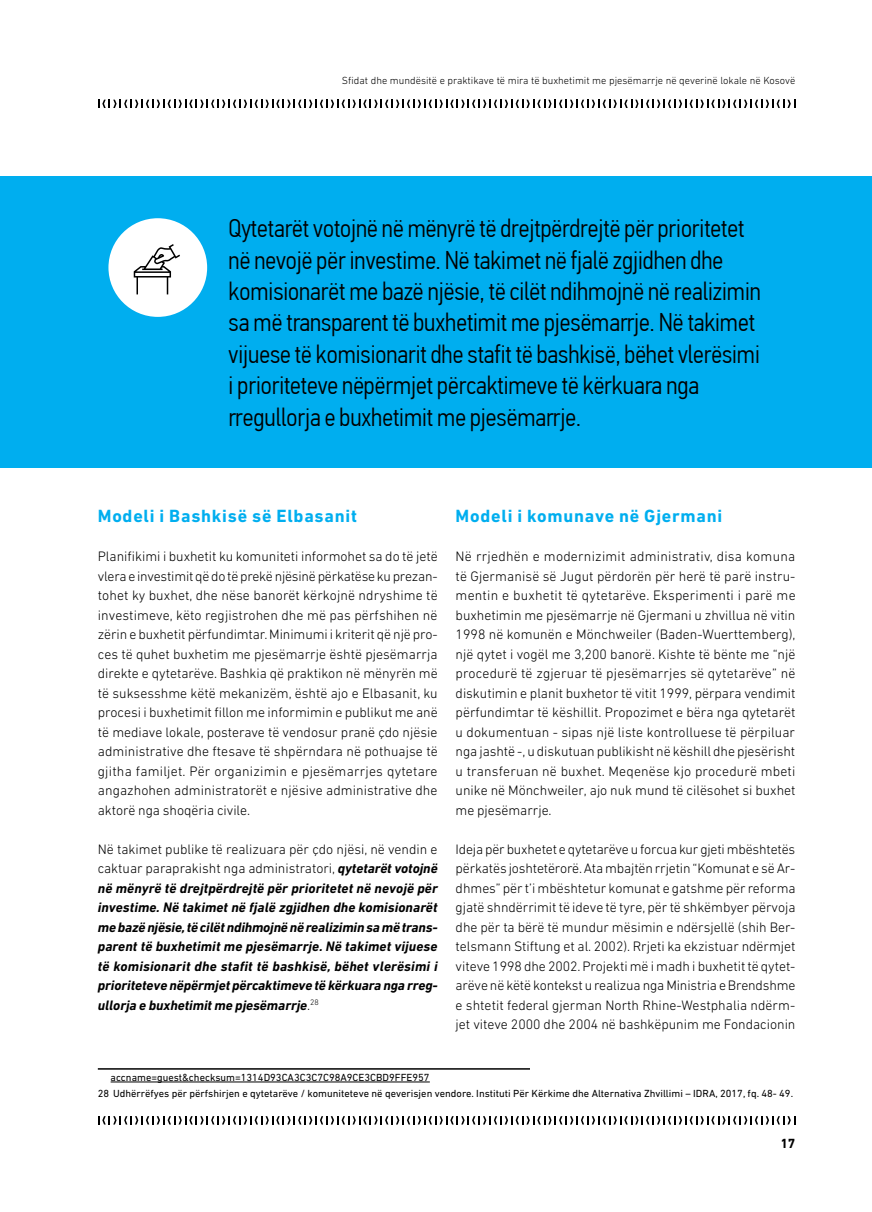
<style>
.page{position:relative;width:872px;height:1212px;background:#fff}
.page>*{position:absolute;margin:0;border:0;box-sizing:border-box;transform-origin:0 0}
.t1{font:300 25.65px/31.3px "PF Din Text Cond Pro";color:#000}
.t2{font:700 18px "DIN Next LT Pro";letter-spacing:.045em;color:#00aeef}
.t3{font:300 13.95px/19.5px "DIN Next LT Pro";color:#000;text-align:justify}
.t4{font:italic 700 13.95px/19.5px "DIN Next LT Pro";color:#000;text-align:justify}
.t5{font:700 13.5px "DIN Next LT Pro";color:#000}
.t6{font:10.5px/16.2px "DIN Next LT Pro";color:#000}
.t7{font:300 10.5px "DIN Next LT Pro";color:#000}
.s1{font-weight:300;font-style:normal}
</style>
<div class="page">
<svg style="left:98px;top:100px;width:697px;height:8px"></svg>
<svg style="left:98px;top:1116px;width:697px;height:8px"></svg>
<hr style="left:98px;top:1068px;width:432px;height:2px;background:#000">
<hr style="left:111px;top:1082px;width:319px;height:1px;background:#000">
<div style="left:0;top:176px;width:872px;height:292px;background:#00aeef"></div>
<div style="left:108px;top:218px;width:99px;height:99px;background:#fff;border-radius:50%"></div>
<svg style="left:134px;top:244px;width:46px;height:50px"></svg>
<p class="t7" style="left:342px;top:75px;width:455px">Sfidat dhe mundësitë e praktikave të mira të buxhetimit me pjesëmarrje në qeverinë lokale në Kosovë</p>
<p class="t1" style="left:229px;top:213px;width:534px">Qytetarët votojnë në mënyrë të drejtpërdrejtë për prioritetet në nevojë për investime. Në takimet në fjalë zgjidhen dhe komisionarët me bazë njësie, të cilët ndihmojnë në realizimin sa më transparent të buxhetimit me pjesëmarrje. Në takimet vijuese të komisionarit dhe stafit të bashkisë, bëhet vlerësimi i prioriteteve nëpërmjet përcaktimeve të kërkuara nga rregullorja e buxhetimit me pjesëmarrje.</p>
<p class="t2" style="left:98px;top:505px;width:261px">Modeli i Bashkisë së Elbasanit</p>
<p class="t3" style="left:98px;top:546px;width:341px">Planifikimi i buxhetit ku komuniteti informohet sa do të jetë vlera e investimit që do të prekë njësinë përkatëse ku prezan&shy;tohet ky buxhet, dhe nëse banorët kërkojnë ndryshime të investimeve, këto regjistrohen dhe më pas përfshihen në zërin e buxhetit përfundimtar. Minimumi i kriterit që një pro&shy;ces të quhet buxhetim me pjesëmarrje është pjesëmarrja direkte e qytetarëve. Bashkia që praktikon në mënyrën më të suksesshme këtë mekanizëm, është ajo e Elbasanit, ku procesi i buxhetimit fillon me informimin e publikut me anë të mediave lokale, posterave të vendosur pranë çdo njësie administrative dhe ftesave të shpërndara në pothuajse të gjitha familjet. Për organizimin e pjesëmarrjes qytetare angazhohen administratorët e njësive administrative dhe aktorë nga shoqëria civile.</p>
<p class="t4" style="left:98px;top:839px;width:341px"><span class="s1">Në takimet publike të realizuara për çdo njësi, në vendin e caktuar paraprakisht nga administratori,</span> qytetarët votojnë në mënyrë të drejtpërdrejtë për prioritetet në nevojë për investime. Në takimet në fjalë zgjidhen dhe komisionarët me bazë njësie, të cilët ndihmojnë në realizimin sa më trans&shy;parent të buxhetimit me pjesëmarrje. Në takimet vijuese të komisionarit dhe stafit të bashkisë, bëhet vlerësimi i prioriteteve nëpërmjet përcaktimeve të kërkuara nga rreg&shy;ullorja e buxhetimit me pjesëmarrje<span class="s1">.</span><sup>28</sup></p>
<p class="t2" style="left:455px;top:505px;width:268px">Modeli i komunave në Gjermani</p>
<p class="t3" style="left:455px;top:546px;width:341px">Në rrjedhën e modernizimit administrativ, disa komuna të Gjermanisë së Jugut përdorën për herë të parë instru&shy;mentin e buxhetit të qytetarëve. Eksperimenti i parë me buxhetimin me pjesëmarrje në Gjermani u zhvillua në vitin 1998 në komunën e Mönchweiler (Baden-Wuerttemberg), një qytet i vogël me 3,200 banorë. Kishte të bënte me “një procedurë të zgjeruar të pjesëmarrjes së qytetarëve” në diskutimin e planit buxhetor të vitit 1999, përpara vendimit përfundimtar të këshillit. Propozimet e bëra nga qytetarët u dokumentuan - sipas një liste kontrolluese të përpiluar nga jashtë -, u diskutuan publikisht në këshill dhe pjesërisht u transferuan në buxhet. Meqenëse kjo procedurë mbeti unike në Mönchweiler, ajo nuk mund të cilësohet si buxhet me pjesëmarrje.</p>
<p class="t3" style="left:455px;top:839px;width:341px">Ideja për buxhetet e qytetarëve u forcua kur gjeti mbështetës përkatës joshtetërorë. Ata mbajtën rrjetin “Komunat e së Ar&shy;dhmes” për t’i mbështetur komunat e gatshme për reforma gjatë shndërrimit të ideve të tyre, për të shkëmbyer përvoja dhe për ta bërë të mundur mësimin e ndërsjellë (shih Ber&shy;telsmann Stiftung et al. 2002). Rrjeti ka ekzistuar ndërmjet viteve 1998 dhe 2002. Projekti më i madh i buxhetit të qytet&shy;arëve në këtë kontekst u realizua nga Ministria e Brendshme e shtetit federal gjerman North Rhine-Westphalia ndërm&shy;jet viteve 2000 dhe 2004 në bashkëpunim me Fondacionin</p>
<p class="t6" style="left:98px;top:1069px;width:697px;text-indent:13px">accname=guest&amp;checksum=1314D93CA3C3C7C98A9CE3CBD9FFE957<br>28 Udhërrëfyes për përfshirjen e qytetarëve / komuniteteve në qeverisjen vendore. Instituti Për Kërkime dhe Alternativa Zhvillimi – IDRA, 2017, fq. 48- 49.</p>
<p class="t5" style="left:780px;top:1135px;width:17px">17</p>
</div>
